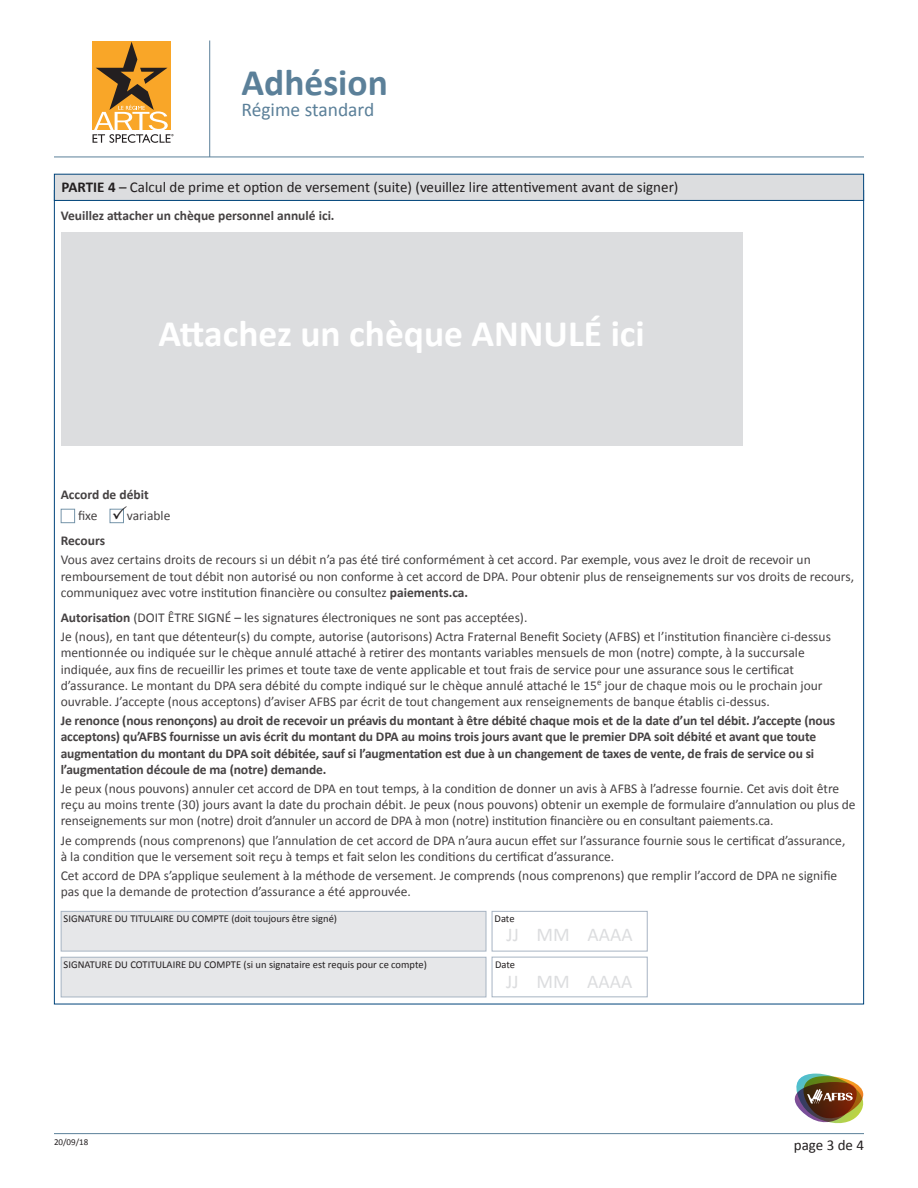
<style>
.page{position:relative;width:918px;height:1188px;background:#fff}
.page>*{position:absolute;margin:0;border:0;box-sizing:border-box;transform-origin:0 0}
.t1{font:700 37.5px "Calibri";color:#fff}
.t2{font:700 37.5px "Calibri";color:#5b8099}
.t3{font:19.5px "Calibri";color:#dcdddf}
.t4{font:19.5px "Calibri";color:#5b8099}
.t5{font:15px "Calibri";color:#231f20}
.t6{font:13.5px/16.2px "Calibri";color:#231f20}
.t7{font:700 13.5px/16.2px "Calibri";letter-spacing:-.01em;color:#231f20}
.t8{font:10.5px "Calibri";color:#231f20}
.t9{font:9px "Calibri";color:#231f20}
.s1{font-weight:700}
</style>
<div class="page">
<div style="left:54px;top:174px;width:810px;height:26px;background:#dcdddf"></div>
<div style="left:54px;top:174px;width:810px;height:27px;border:1px solid #00447b"></div>
<div style="left:61px;top:509px;width:14px;height:14px;border:1px solid #5b8099"></div>
<div style="left:110px;top:509px;width:14px;height:14px;border:1px solid #5b8099"></div>
<hr style="left:54px;top:157px;width:810px;height:1px;background:#5b8099">
<hr style="left:209px;top:40px;width:1px;height:117px;background:#5b8099">
<hr style="left:54px;top:1133px;width:810px;height:1px;background:#5b8099">
<div style="left:61px;top:911px;width:425px;height:40px;background:#e6e7e9"></div>
<div style="left:61px;top:911px;width:425px;height:40px;border:1px solid #a7b4c3"></div>
<div style="left:61px;top:957px;width:425px;height:40px;background:#e6e7e9"></div>
<div style="left:61px;top:957px;width:425px;height:40px;border:1px solid #a7b4c3"></div>
<div style="left:492px;top:911px;width:156px;height:40px;border:1px solid #a7b4c3"></div>
<div style="left:492px;top:957px;width:156px;height:40px;border:1px solid #a7b4c3"></div>
<div style="left:61px;top:232px;width:681px;height:214px;background:#dcdddf"></div>
<img style="left:794px;top:1073px;width:70px;height:51px">
<svg style="left:93px;top:42px;width:81px;height:101px"></svg>
<svg style="left:113px;top:508px;width:11px;height:12px"></svg>
<h1 class="t2" style="left:241px;top:58px;width:148px">Adhésion</h1>
<h2 class="t4" style="left:241px;top:97px;width:134px">Régime standard</h2>
<p class="t5" style="left:62px;top:178px;width:618px"><span class="s1">PARTIE 4</span> – Calcul de prime et option de versement (suite) (veuillez lire attentivement avant de signer)</p>
<p class="t7" style="left:61px;top:207px;width:275px">Veuillez attacher un chèque personnel annulé ici.</p>
<h1 class="t1" style="left:158px;top:309px;width:488px">Attachez un chèque ANNULÉ ici</h1>
<p class="t7" style="left:61px;top:486px;width:89px">Accord de débit</p>
<p class="t6" style="left:78px;top:507px;width:21px">fixe</p>
<p class="t6" style="left:127px;top:507px;width:45px">variable</p>
<p class="t7" style="left:61px;top:533px;width:46px">Recours</p>
<p class="t6" style="left:61px;top:551px;width:795px">Vous avez certains droits de recours si un débit n’a pas été tiré conformément à cet accord. Par exemple, vous avez le droit de recevoir un remboursement de tout débit non autorisé ou non conforme à cet accord de DPA. Pour obtenir plus de renseignements sur vos droits de recours, communiquez avec votre institution financière ou consultez <span class="s1">paiements.ca.</span></p>
<p class="t6" style="left:61px;top:607px;width:772px;line-height:19.2px"><span class="s1">Autorisation</span> (DOIT ÊTRE SIGNÉ – les signatures électroniques ne sont pas acceptées).<br>Je (nous), en tant que détenteur(s) du compte, autorise (autorisons) Actra Fraternal Benefit Society (AFBS) et l’institution financière ci-dessus</p>
<p class="t6" style="left:61px;top:644px;width:763px">mentionnée ou indiquée sur le chèque annulé attaché à retirer des montants variables mensuels de mon (notre) compte, à la succursale indiquée, aux fins de recueillir les primes et toute taxe de vente applicable et tout frais de service pour une assurance sous le certificat d’assurance. Le montant du DPA sera débité du compte indiqué sur le chèque annulé attaché le 15<sup>e</sup> jour de chaque mois ou le prochain jour ouvrable. J’accepte (nous acceptons) d’aviser AFBS par écrit de tout changement aux renseignements de banque établis ci-dessus.</p>
<p class="t7" style="left:61px;top:713px;width:776px">Je renonce (nous renonçons) au droit de recevoir un préavis du montant à être débité chaque mois et de la date d’un tel débit. J’accepte (nous acceptons) qu’AFBS fournisse un avis écrit du montant du DPA au moins trois jours avant que le premier DPA soit débité et avant que toute augmentation du montant du DPA soit débitée, sauf si l’augmentation est due à un changement de taxes de vente, de frais de service ou si l’augmentation découle de ma (notre) demande.</p>
<p class="t6" style="left:61px;top:780px;width:796px">Je peux (nous pouvons) annuler cet accord de DPA en tout temps, à la condition de donner un avis à AFBS à l’adresse fournie. Cet avis doit être reçu au moins trente (30) jours avant la date du prochain débit. Je peux (nous pouvons) obtenir un exemple de formulaire d’annulation ou plus de renseignements sur mon (notre) droit d’annuler un accord de DPA à mon (notre) institution financière ou en consultant paiements.ca.</p>
<p class="t6" style="left:61px;top:831px;width:786px">Je comprends (nous comprenons) que l’annulation de cet accord de DPA n’aura aucun effet sur l’assurance fournie sous le certificat d’assurance, à la condition que le versement soit reçu à temps et fait selon les conditions du certificat d’assurance.</p>
<p class="t6" style="left:61px;top:867px;width:778px">Cet accord de DPA s’applique seulement à la méthode de versement. Je comprends (nous comprenons) que remplir l’accord de DPA ne signifie pas que la demande de protection d’assurance a été approuvée.</p>
<p class="t8" style="left:64px;top:912px;width:275px">SIGNATURE DU TITULAIRE DU COMPTE (doit toujours être signé)</p>
<p class="t8" style="left:64px;top:958px;width:365px">SIGNATURE DU COTITULAIRE DU COMPTE (si un signataire est requis pour ce compte)</p>
<p class="t9" style="left:54px;top:1137px;width:36px">20/09/18</p>
<p class="t8" style="left:495px;top:912px;width:22px">Date</p>
<h2 class="t3" style="left:506px;top:923px;width:128px">JJ MM AAAA</h2>
<p class="t8" style="left:495px;top:958px;width:22px">Date</p>
<h2 class="t3" style="left:506px;top:969px;width:128px">JJ MM AAAA</h2>
<p class="t5" style="left:794px;top:1135px;width:72px">page 3 de 4</p>
</div>
